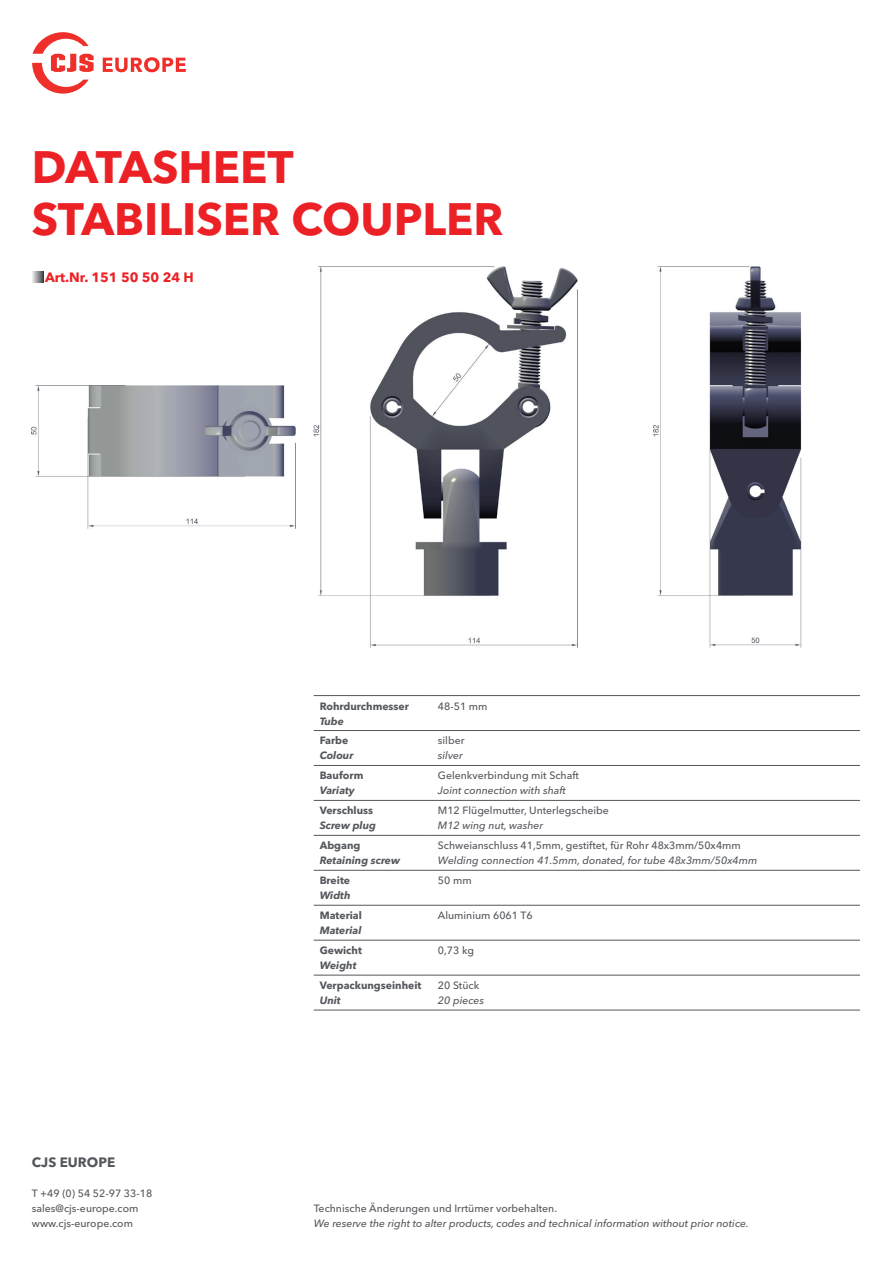
<style>
.page{position:relative;width:893px;height:1263px;background:#fff}
.page>*{position:absolute;margin:0;border:0;box-sizing:border-box;transform-origin:0 0}
.t1{font:700 45px/52.5px "Avenir Next LT Pro";color:#eb2125}
.t2{font:700 13.5px "Avenir Next LT Pro";color:#eb2125}
.t3{font:700 13.5px "Avenir Next LT Pro";color:#54575c}
.t4{font:500 10.5px/15px "Avenir Next LT Pro";color:#54575c}
.t5{font:italic 500 10.5px "Avenir Next LT Pro";color:#54575c}
.t6{font:700 10.5px "Avenir Next LT Pro";color:#54575c}
.t7{font:italic 700 10.5px "Avenir Next LT Pro";color:#54575c}
</style>
<div class="page">
<svg style="left:103px;top:57px;width:83px;height:15px"></svg>
<svg style="left:32px;top:32px;width:62px;height:62px"></svg>
<svg style="left:32px;top:271px;width:11px;height:12px"></svg>
<img style="left:32px;top:385px;width:264px;height:144px">
<img style="left:314px;top:266px;width:263px;height:381px">
<img style="left:653px;top:266px;width:148px;height:381px">
<hr style="left:314px;top:695px;width:118px;height:1px;background:#54575c">
<hr style="left:432px;top:695px;width:428px;height:1px;background:#54575c">
<hr style="left:314px;top:730px;width:118px;height:1px;background:#54575c">
<hr style="left:432px;top:730px;width:428px;height:1px;background:#54575c">
<hr style="left:314px;top:765px;width:118px;height:1px;background:#54575c">
<hr style="left:432px;top:765px;width:428px;height:1px;background:#54575c">
<hr style="left:314px;top:800px;width:118px;height:1px;background:#54575c">
<hr style="left:432px;top:800px;width:428px;height:1px;background:#54575c">
<hr style="left:314px;top:835px;width:118px;height:1px;background:#54575c">
<hr style="left:432px;top:835px;width:428px;height:1px;background:#54575c">
<hr style="left:314px;top:870px;width:118px;height:1px;background:#54575c">
<hr style="left:432px;top:870px;width:428px;height:1px;background:#54575c">
<hr style="left:314px;top:905px;width:118px;height:1px;background:#54575c">
<hr style="left:432px;top:905px;width:428px;height:1px;background:#54575c">
<hr style="left:314px;top:940px;width:118px;height:1px;background:#54575c">
<hr style="left:432px;top:940px;width:428px;height:1px;background:#54575c">
<hr style="left:314px;top:975px;width:118px;height:1px;background:#54575c">
<hr style="left:432px;top:975px;width:428px;height:1px;background:#54575c">
<hr style="left:314px;top:1010px;width:118px;height:1px;background:#54575c">
<hr style="left:432px;top:1010px;width:428px;height:1px;background:#54575c">
<h1 class="t1" style="left:32px;top:141px;width:263px">datashee t stabiliser</h1>
<h1 class="t1" style="left:291px;top:193px;width:33px">coup</h1>
<h1 class="t1" style="left:422px;top:193px;width:52px">ler</h1>
<p class="t2" style="left:45px;top:268px;width:148px">Art.Nr. 151 50 50 24 H</p>
<p class="t3" style="left:32px;top:1154px;width:85px">CJS EUROPE</p>
<p class="t4" style="left:32px;top:1186px;width:122px">T +49 (0) 54 52-97 33-18 sales@cjs-europe.com www.cjs-europe.com</p>
<p class="t6" style="left:320px;top:699px;width:91px">Rohrdurchmesser</p>
<p class="t7" style="left:320px;top:714px;width:26px">Tube</p>
<p class="t4" style="left:438px;top:698px;width:51px">48-51 mm</p>
<p class="t6" style="left:320px;top:734px;width:30px">Farbe</p>
<p class="t7" style="left:320px;top:749px;width:35px">Colour</p>
<p class="t4" style="left:438px;top:733px;width:28px">silber</p>
<p class="t5" style="left:438px;top:749px;width:26px">silver</p>
<p class="t6" style="left:320px;top:769px;width:45px">Bauform</p>
<p class="t7" style="left:320px;top:784px;width:37px">Variaty</p>
<p class="t4" style="left:438px;top:768px;width:142px">Gelenkverbindung mit Schaft</p>
<p class="t5" style="left:438px;top:784px;width:130px">Joint connection with shaft</p>
<p class="t6" style="left:320px;top:804px;width:55px">Verschluss</p>
<p class="t7" style="left:320px;top:819px;width:58px">Screw plug</p>
<p class="t4" style="left:438px;top:803px;width:172px">M12 Flügelmutter, Unterlegscheibe</p>
<p class="t5" style="left:438px;top:819px;width:107px">M12 wing nut, washer</p>
<p class="t6" style="left:320px;top:839px;width:42px">Abgang</p>
<p class="t7" style="left:320px;top:854px;width:82px">Retaining screw</p>
<p class="t4" style="left:438px;top:838px;width:304px">Schweianschluss 41,5mm, gestiftet, für Rohr 48x3mm/50x4mm</p>
<p class="t5" style="left:438px;top:854px;width:321px">Welding connection 41.5mm, donated, for tube 48x3mm/50x4mm</p>
<p class="t6" style="left:320px;top:874px;width:32px">Breite</p>
<p class="t7" style="left:320px;top:889px;width:32px">Width</p>
<p class="t4" style="left:438px;top:873px;width:35px">50 mm</p>
<p class="t6" style="left:320px;top:909px;width:44px">Material</p>
<p class="t7" style="left:320px;top:924px;width:43px">Material</p>
<p class="t4" style="left:438px;top:908px;width:96px">Aluminium 6061 T6</p>
<p class="t6" style="left:320px;top:944px;width:44px">Gewicht</p>
<p class="t7" style="left:320px;top:959px;width:38px">Weight</p>
<p class="t4" style="left:438px;top:943px;width:38px">0,73 kg</p>
<p class="t6" style="left:320px;top:979px;width:103px">Verpackungseinheit</p>
<p class="t7" style="left:320px;top:994px;width:23px">Unit</p>
<p class="t4" style="left:438px;top:978px;width:43px">20 Stück</p>
<p class="t5" style="left:438px;top:994px;width:48px">20 pieces</p>
<p class="t4" style="left:314px;top:1201px;width:245px">Technische Änderungen und Irrtümer vorbehalten.</p>
<p class="t5" style="left:314px;top:1217px;width:437px">We reserve the right to alter products, codes and technical information without prior notice.</p>
</div>
